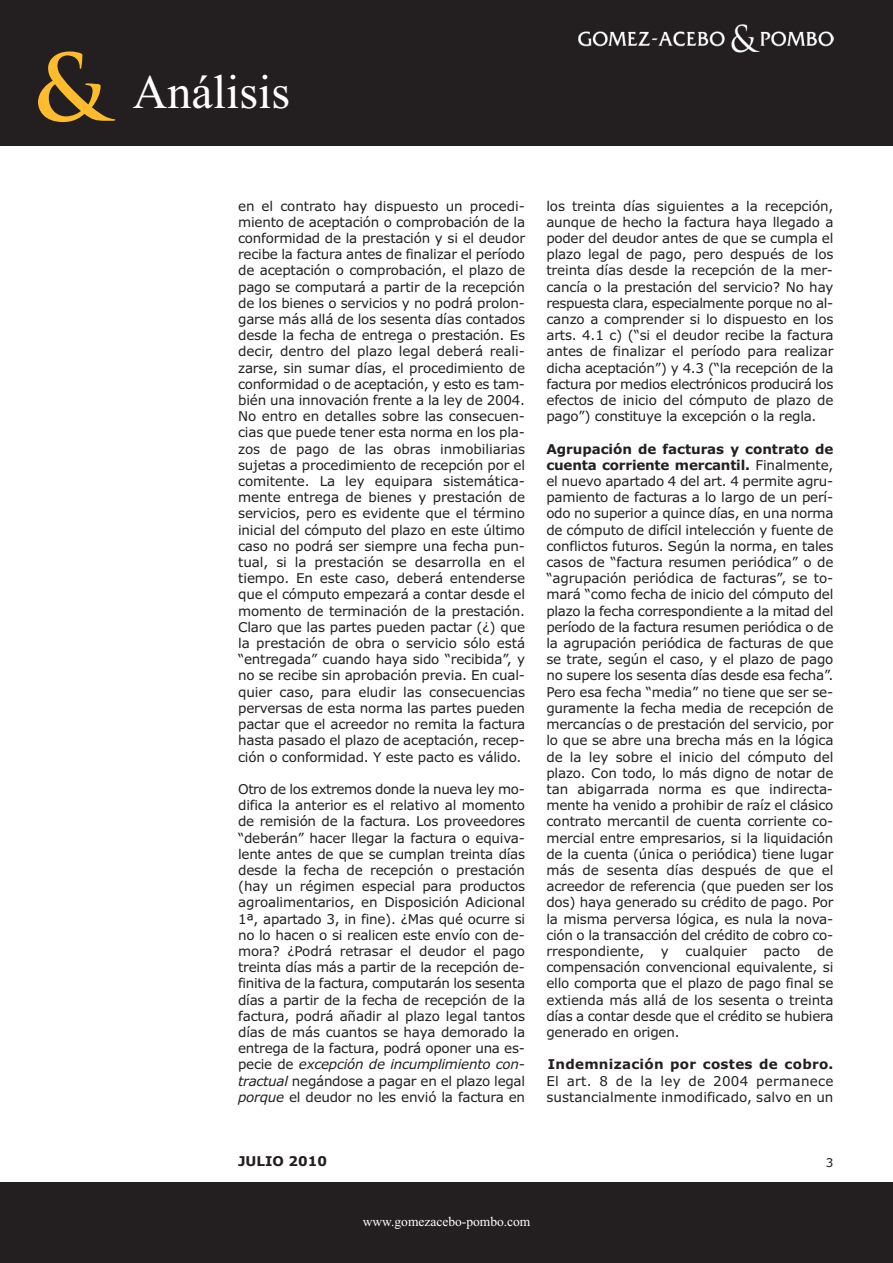
<style>
.page{position:relative;width:893px;height:1263px;background:#fff}
.page>*{position:absolute;margin:0;border:0;box-sizing:border-box;transform-origin:0 0}
.t1{font:48px "Times New Roman";color:#fff}
.t2{font:13.5px/16.2px "Verdana";letter-spacing:-.015em;color:#231f20;text-align:justify}
.t3{font:700 13.5px "Verdana";letter-spacing:.02em;color:#231f20}
.t4{font:13.5px "Times New Roman";color:#fff}
.t5{font:700 13.5px "Verdana";color:#231f20}
.t6{font:12px "Verdana";color:#231f20}
.s1{font-family:"Trajan Pro";font-weight:700;font-size:90px;color:#fdbb2e}
.s2{font-style:italic}
.s3{font-weight:700}
</style>
<div class="page">
<div style="left:0;top:0;width:893px;height:146px;background:#231f20"></div>
<img style="left:578px;top:24px;width:255px;height:29px">
<div style="left:0;top:1183px;width:893px;height:80px;background:#231f20"></div>
<h1 class="t1" style="left:33px;top:64px;width:259px"><span class="s1">&amp;</span> Análisis</h1>
<p class="t2" style="left:238px;top:198px;width:289px">en el contrato hay dispuesto un procedi&shy;miento de aceptación o comprobación de la conformidad de la prestación y si el deudor recibe la factura antes de finalizar el período de aceptación o comprobación, el plazo de pago se computará a partir de la recepción de los bienes o servicios y no podrá prolon&shy;garse más allá de los sesenta días contados desde la fecha de entrega o prestación. Es decir, dentro del plazo legal deberá reali&shy;zarse, sin sumar días, el procedimiento de conformidad o de aceptación, y esto es tam&shy;bién una innovación frente a la ley de 2004.<br>No entro en detalles sobre las consecuen&shy;cias que puede tener esta norma en los pla&shy;zos de pago de las obras inmobiliarias sujetas a procedimiento de recepción por el comitente. La ley equipara sistemática&shy;mente entrega de bienes y prestación de servicios, pero es evidente que el término inicial del cómputo del plazo en este último caso no podrá ser siempre una fecha pun&shy;tual, si la prestación se desarrolla en el tiempo. En este caso, deberá entenderse que el cómputo empezará a contar desde el momento de terminación de la prestación.<br>Claro que las partes pueden pactar (¿) que la prestación de obra o servicio sólo está “entregada” cuando haya sido “recibida”, y no se recibe sin aprobación previa. En cual&shy;quier caso, para eludir las consecuencias perversas de esta norma las partes pueden pactar que el acreedor no remita la factura hasta pasado el plazo de aceptación, recep&shy;ción o conformidad. Y este pacto es válido.</p>
<p class="t2" style="left:238px;top:781px;width:289px">Otro de los extremos donde la nueva ley mo&shy;difica la anterior es el relativo al momento de remisión de la factura. Los proveedores “deberán” hacer llegar la factura o equiva&shy;lente antes de que se cumplan treinta días desde la fecha de recepción o prestación (hay un régimen especial para productos agroalimentarios, en Disposición Adicional 1ª, apartado 3, in fine). ¿Mas qué ocurre si no lo hacen o si realicen este envío con de&shy;mora? ¿Podrá retrasar el deudor el pago treinta días más a partir de la recepción de&shy;finitiva de la factura, computarán los sesenta días a partir de la fecha de recepción de la factura, podrá añadir al plazo legal tantos días de más cuantos se haya demorado la entrega de la factura, podrá oponer una es&shy;pecie de <span class="s2">excepción de incumplimiento con&shy;tractual</span> negándose a pagar en el plazo legal <span class="s2">porque</span> el deudor no les envió la factura en</p>
<p class="t2" style="left:546px;top:198px;width:289px">los treinta días siguientes a la recepción, aunque de hecho la factura haya llegado a poder del deudor antes de que se cumpla el plazo legal de pago, pero después de los treinta días desde la recepción de la mer&shy;cancía o la prestación del servicio? No hay respuesta clara, especialmente porque no al&shy;canzo a comprender si lo dispuesto en los arts. 4.1 c) (“si el deudor recibe la factura antes de finalizar el período para realizar dicha aceptación”) y 4.3 (“la recepción de la factura por medios electrónicos producirá los efectos de inicio del cómputo de plazo de pago”) constituye la excepción o la regla.</p>
<p class="t2" style="left:546px;top:441px;width:289px"><span class="s3">Agrupación de facturas y contrato de cuenta corriente mercantil.</span> Finalmente, el nuevo apartado 4 del art. 4 permite agru&shy;pamiento de facturas a lo largo de un perí&shy;odo no superior a quince días, en una norma de cómputo de difícil intelección y fuente de conflictos futuros. Según la norma, en tales casos de “factura resumen periódica” o de “agrupación periódica de facturas”, se to&shy;mará “como fecha de inicio del cómputo del plazo la fecha correspondiente a la mitad del período de la factura resumen periódica o de la agrupación periódica de facturas de que se trate, según el caso, y el plazo de pago no supere los sesenta días desde esa fecha”.<br>Pero esa fecha “media” no tiene que ser se&shy;guramente la fecha media de recepción de mercancías o de prestación del servicio, por lo que se abre una brecha más en la lógica de la ley sobre el inicio del cómputo del plazo. Con todo, lo más digno de notar de tan abigarrada norma es que indirecta&shy;mente ha venido a prohibir de raíz el clásico contrato mercantil de cuenta corriente co&shy;mercial entre empresarios, si la liquidación de la cuenta (única o periódica) tiene lugar más de sesenta días después de que el acreedor de referencia (que pueden ser los dos) haya generado su crédito de pago. Por la misma perversa lógica, es nula la nova&shy;ción o la transacción del crédito de cobro co&shy;rrespondiente, y cualquier pacto de compensación convencional equivalente, si ello comporta que el plazo de pago final se extienda más allá de los sesenta o treinta días a contar desde que el crédito se hubiera generado en origen.</p>
<p class="t3" style="left:548px;top:1057px;width:287px">Indemnización por costes de cobro.</p>
<p class="t2" style="left:546px;top:1073px;width:289px">El art. 8 de la ley de 2004 permanece sustancialmente inmodificado, salvo en un</p>
<p class="t5" style="left:238px;top:1154px;width:90px">JULIO 2010</p>
<p class="t6" style="left:826px;top:1155px;width:9px">3</p>
<p class="t4" style="left:363px;top:1213px;width:169px">www.gomezacebo-pombo.com</p>
</div>
